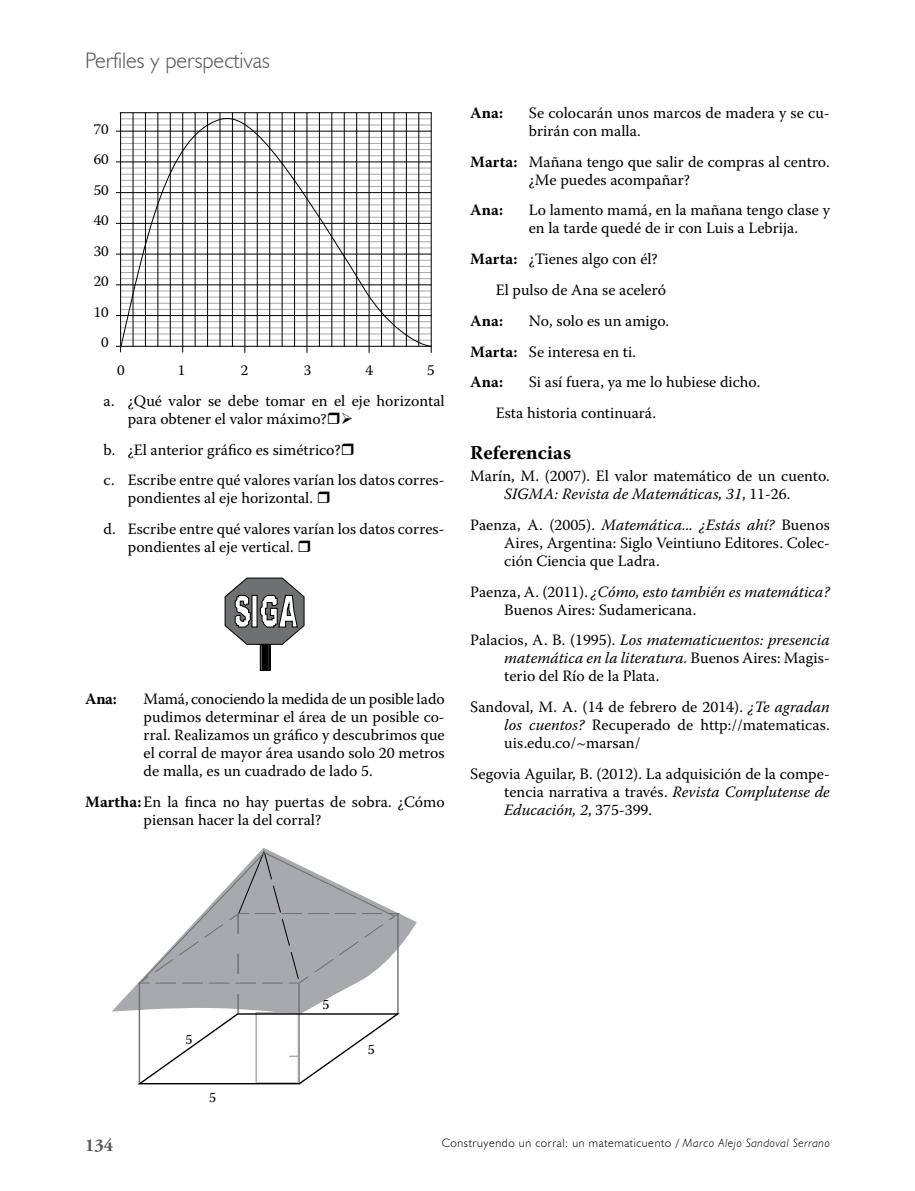
<style>
.page{position:relative;width:915px;height:1191px;background:#fff}
.page>*{position:absolute;margin:0;border:0;box-sizing:border-box;transform-origin:0 0}
.t1{font:300 22.5px "Humanist 521 BT";color:#58595b}
.t2{font:700 19.5px "Warnock Pro";color:#000}
.t3{font:700 18px "Adobe Garamond Pro";color:#58595b}
.t4{font:15.75px/18px "Warnock Pro";color:#000}
.t5{font:700 15.75px "Warnock Pro";color:#000}
.t6{font:15px/30.5px "Warnock Pro";color:#000;text-align:center}
.t7{font:13.95px "Warnock Pro";color:#000}
.t8{font:300 12px "Humanist 521 BT";letter-spacing:.05em;color:#000}
.s1{font-weight:700}
.s2{font-style:italic}
</style>
<div class="page">
<hr style="left:116px;top:131px;width:315px;height:1px;background:#000">
<hr style="left:116px;top:161px;width:315px;height:1px;background:#000">
<hr style="left:116px;top:192px;width:315px;height:1px;background:#000">
<hr style="left:116px;top:223px;width:315px;height:1px;background:#000">
<hr style="left:116px;top:254px;width:315px;height:1px;background:#000">
<hr style="left:116px;top:284px;width:315px;height:1px;background:#000">
<hr style="left:116px;top:315px;width:315px;height:1px;background:#000">
<hr style="left:116px;top:346px;width:315px;height:1px;background:#000">
<hr style="left:430px;top:112px;width:1px;height:241px;background:#000">
<hr style="left:120px;top:112px;width:1px;height:240px;background:#000">
<hr style="left:182px;top:112px;width:1px;height:240px;background:#000">
<hr style="left:244px;top:112px;width:1px;height:241px;background:#000">
<hr style="left:306px;top:112px;width:1px;height:241px;background:#000">
<hr style="left:368px;top:112px;width:1px;height:241px;background:#000">
<svg style="left:120px;top:112px;width:312px;height:235px"></svg>
<div style="left:260px;top:638px;width:11px;height:32px;border:1px solid #000"></div>
<div style="left:260px;top:638px;width:9px;height:32px;border:1px solid #000"></div>
<div style="left:262px;top:638px;width:5px;height:32px;background:#000"></div>
<svg style="left:224px;top:577px;width:80px;height:68px"></svg>
<svg style="left:112px;top:848px;width:305px;height:164px"></svg>
<svg style="left:135px;top:850px;width:267px;height:235px"></svg>
<h1 class="t1" style="left:85px;top:47px;width:186px">Perfiles y perspectivas</h1>
<p class="t6" style="left:94px;top:114px;width:17px">70<br>60<br>50<br>40<br>30<br>20<br>10<br>0</p>
<p class="t6" style="left:117px;top:354px;width:9px">0</p>
<p class="t6" style="left:178px;top:354px;width:9px">1</p>
<p class="t6" style="left:241px;top:354px;width:9px">2</p>
<p class="t6" style="left:304px;top:354px;width:9px">3</p>
<p class="t6" style="left:365px;top:354px;width:9px">4</p>
<p class="t6" style="left:427px;top:354px;width:9px">5</p>
<p class="t4" style="left:128px;top:391px;width:318px;text-indent:-24px">a. ¿Qué valor se debe tomar en el eje horizontal para obtener el valor máximo? ➢</p>
<p class="t4" style="left:104px;top:434px;width:342px;line-height:30.8px">b. ¿El anterior gráfico es simétrico?<br>c. Escribe entre qué valores varían los datos corres-</p>
<p class="t4" style="left:104px;top:482px;width:342px;line-height:30.8px;text-indent:24px">pondientes al eje horizontal.<br>d. Escribe entre qué valores varían los datos corres-</p>
<p class="t4" style="left:128px;top:538px;width:167px">pondientes al eje vertical.</p>
<p class="t5" style="left:85px;top:689px;width:33px">Ana:</p>
<p class="t4" style="left:144px;top:689px;width:302px;text-align:justify">Mamá, conociendo la medida de un posible lado pudimos determinar el área de un posible co&shy;rral. Realizamos un gráfico y descubrimos que el corral de mayor área usando solo 20 metros de malla, es un cuadrado de lado 5.</p>
<p class="t4" style="left:144px;top:792px;width:302px;text-indent:-58px"><span class="s1">Martha:</span> En la finca no hay puertas de sobra. ¿Cómo piensan hacer la del corral?</p>
<p class="t5" style="left:470px;top:103px;width:34px">Ana:</p>
<p class="t4" style="left:528px;top:103px;width:302px">Se colocarán unos marcos de madera y se cu&shy;brirán con malla.</p>
<p class="t4" style="left:528px;top:152px;width:302px;text-indent:-58px"><span class="s1">Marta:</span> Mañana tengo que salir de compras al centro. ¿Me puedes acompañar?</p>
<p class="t5" style="left:470px;top:201px;width:34px">Ana:</p>
<p class="t4" style="left:528px;top:201px;width:302px">Lo lamento mamá, en la mañana tengo clase y en la tarde quedé de ir con Luis a Lebrija.</p>
<p class="t4" style="left:495px;top:243px;width:172px;line-height:30.8px;text-indent:-26px"><span class="s1">Marta:</span> ¿Tienes algo con él?<br>El pulso de Ana se aceleró</p>
<p class="t5" style="left:470px;top:311px;width:34px">Ana:</p>
<p class="t4" style="left:470px;top:305px;width:200px;line-height:30.8px;text-indent:58px">No, solo es un amigo.<br><span class="s1">Marta:</span> Se interesa en ti.<br><span class="s1">Ana:</span></p>
<p class="t4" style="left:495px;top:366px;width:266px;line-height:30.8px;text-indent:33px">Si así fuera, ya me lo hubiese dicho.<br>Esta historia continuará.</p>
<p class="t2" style="left:470px;top:441px;width:102px">Referencias</p>
<p class="t4" style="left:470px;top:467px;width:361px;text-align:center">Marín, M. (2007). El valor matemático de un cuento.<br><span class="s2">SIGMA: Revista de Matemáticas, 31</span>, 11-26.</p>
<p class="t4" style="left:504px;top:515px;width:327px;text-align:justify;text-indent:-34px">Paenza, A. (2005). <span class="s2">Matemática... ¿Estás ahí?</span> Buenos Aires, Argentina: Siglo Veintiuno Editores. Colec&shy;ción Ciencia que Ladra.</p>
<p class="t4" style="left:504px;top:582px;width:327px;text-indent:-34px">Paenza, A. (2011). <span class="s2">¿Cómo, esto también es matemática?<br></span>Buenos Aires: Sudamericana.</p>
<p class="t4" style="left:504px;top:631px;width:327px;text-align:justify;text-indent:-34px">Palacios, A. B. (1995). <span class="s2">Los matematicuentos: presencia matemática en la literatura.</span> Buenos Aires: Magis&shy;terio del Río de la Plata.</p>
<p class="t4" style="left:504px;top:698px;width:327px;text-align:justify;text-indent:-34px">Sandoval, M. A. (14 de febrero de 2014). <span class="s2">¿Te agradan los cuentos?</span> Recuperado de http://matematicas. uis.edu.co/~marsan/</p>
<p class="t4" style="left:504px;top:764px;width:327px;text-align:justify;text-indent:-34px">Segovia Aguilar, B. (2012). La adquisición de la compe&shy;tencia narrativa a través. <span class="s2">Revista Complutense de Educación, 2</span>, 375-399.</p>
<p class="t7" style="left:185px;top:1031px;width:9px">5</p>
<p class="t7" style="left:209px;top:1089px;width:9px">5</p>
<p class="t7" style="left:322px;top:996px;width:9px">5</p>
<p class="t7" style="left:368px;top:1041px;width:9px">5</p>
<p class="t3" style="left:85px;top:1134px;width:30px">134</p>
<p class="t8" style="left:441px;top:1135px;width:389px">Construyendo un corral: un matematicuento / <span class="s2">Marco Alejo Sandoval Serrano</span></p>
</div>
